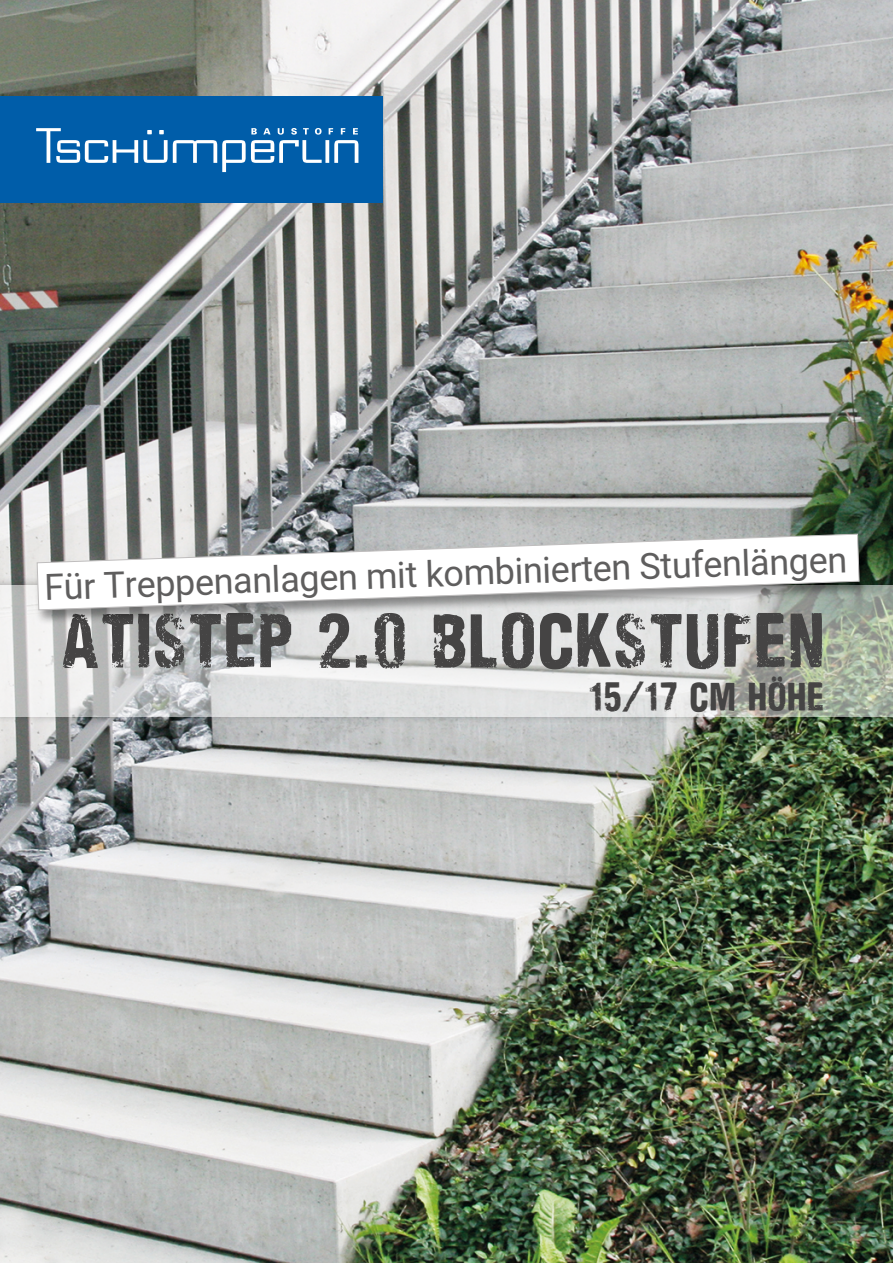
<style>
.page{position:relative;width:893px;height:1263px;background:#fff}
.page>*{position:absolute;margin:0;border:0;box-sizing:border-box;transform-origin:0 0}
.t1{font:72px "Nidex";letter-spacing:.01em;color:#454444}
.t2{font:37.5px "Nidex";letter-spacing:.01em;color:#454444}
.t3{font:36px "Roboto";color:#5f5e5e}
</style>
<div class="page">
<img style="left:0;top:0;width:893px;height:1263px">
<div style="left:0;top:97px;width:383px;height:106px;background:#005da9"></div>
<svg style="left:36px;top:128px;width:322px;height:44px"></svg>
<div style="left:0;top:576px;width:893px;height:147px;background:#000;opacity:.5"></div>
<svg style="left:0;top:586px;width:893px;height:131px"></svg>
<div style="left:34px;top:533px;width:838px;height:93px;background:#000;opacity:.41"></div>
<svg style="left:37px;top:534px;width:822px;height:76px"></svg>
<p class="t3" style="left:43px;top:562px;width:805px;rotate:-2deg">Für Treppenanlagen mit kombinierten Stufenlängen</p>
<h1 class="t1" style="left:61px;top:597px;width:765px">ATISTEP 2.0 BLOCKSTUFEN</h1>
<p class="t2" style="left:588px;top:675px;width:237px">15/17 CM HÖHE</p>
</div>
